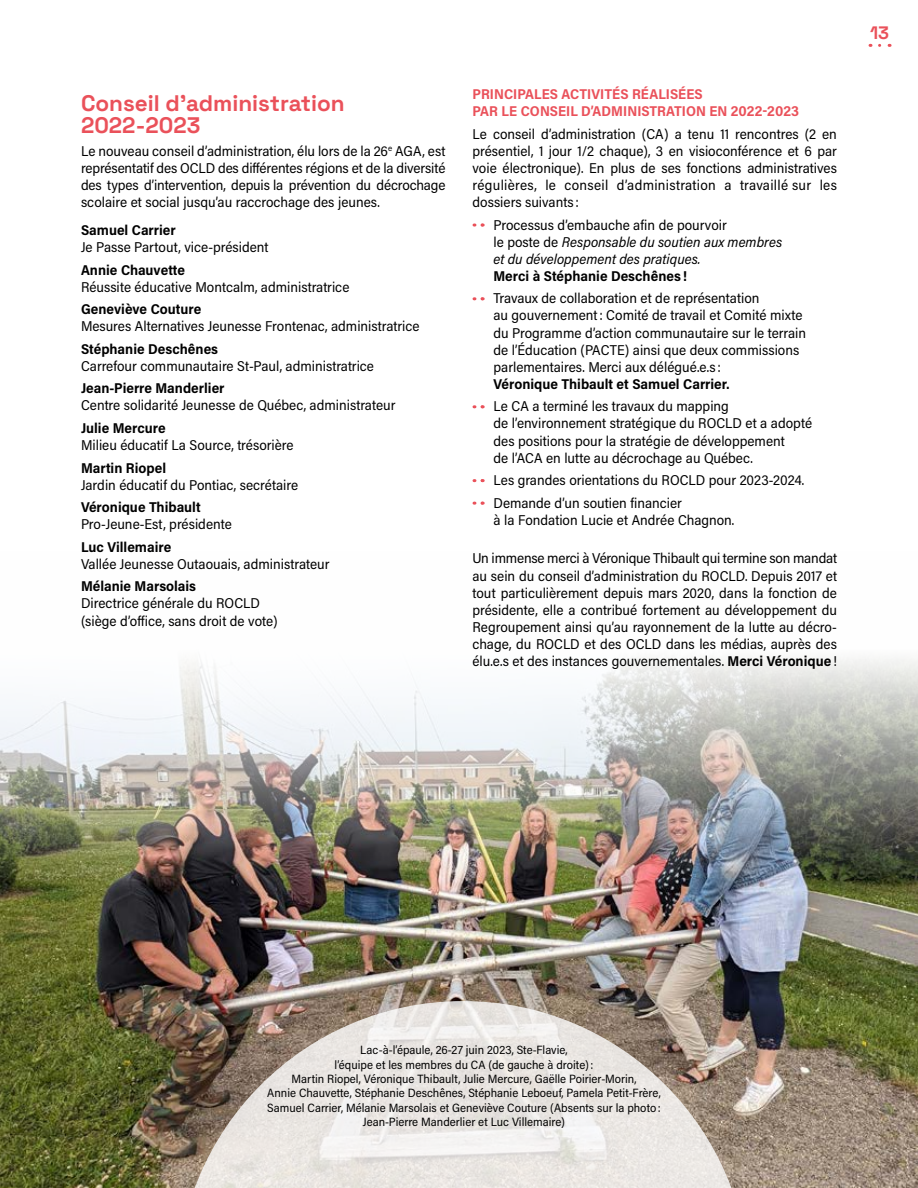
<style>
.page{position:relative;width:918px;height:1188px;background:#fff}
.page>*{position:absolute;margin:0;border:0;box-sizing:border-box;transform-origin:0 0}
.t1{font:700 22.5px/22.5px "Space Grotesk";color:#ea515a}
.t2{font:700 18px "Space Grotesk";color:#ea515a}
.t3{font:14.25px/17.1px "Acumin Pro Semi Cond";color:#000}
.t4{font:700 14.25px "Acumin Pro Semi Cond";color:#000}
.t5{font:italic 14.25px/17.1px "Acumin Pro Semi Cond";color:#000}
.t6{font:700 14.25px/17.1px "Acumin Pro Semi Cond";letter-spacing:.005em;color:#ea515a}
.t7{font:12px/14.4px "Acumin Pro Semi Cond";color:#000;text-align:center}
.s1{font-style:normal}
.s2{font-weight:700}
</style>
<div class="page">
<img style="left:0;top:658px;width:918px;height:530px">
<svg style="left:474px;top:224px;width:9px;height:3px"></svg>
<svg style="left:474px;top:297px;width:9px;height:3px"></svg>
<svg style="left:474px;top:405px;width:9px;height:3px"></svg>
<svg style="left:474px;top:479px;width:9px;height:3px"></svg>
<svg style="left:474px;top:502px;width:9px;height:3px"></svg>
<svg style="left:880px;top:44px;width:10px;height:3px"></svg>
<svg style="left:177px;top:1001px;width:572px;height:187px;background:#cac2bb"></svg>
<h1 class="t1" style="left:81px;top:90px;width:265px">Conseil d’administration<br>2022-2023</h1>
<p class="t3" style="left:81px;top:142px;width:366px;text-align:justify">Le nouveau conseil d’administration, élu lors de la 26<sup>e</sup> AGA, est représentatif des OCLD des différentes régions et de la diversité des types d’intervention, depuis la prévention du décrochage scolaire et social jusqu’au raccrochage des jeunes.</p>
<p class="t4" style="left:81px;top:220px;width:96px">Samuel Carrier</p>
<p class="t3" style="left:81px;top:238px;width:189px">Je Passe Partout, vice-président</p>
<p class="t4" style="left:81px;top:259px;width:106px">Annie Chauvette</p>
<p class="t3" style="left:81px;top:277px;width:270px">Réussite éducative Montcalm, administratrice</p>
<p class="t4" style="left:81px;top:299px;width:122px">Geneviève Couture</p>
<p class="t3" style="left:81px;top:317px;width:340px">Mesures Alternatives Jeunesse Frontenac, administratrice</p>
<p class="t4" style="left:81px;top:339px;width:139px">Stéphanie Deschênes</p>
<p class="t3" style="left:81px;top:357px;width:295px">Carrefour communautaire St-Paul, administratrice</p>
<p class="t4" style="left:81px;top:378px;width:145px">Jean-Pierre Manderlier</p>
<p class="t3" style="left:81px;top:396px;width:316px">Centre solidarité Jeunesse de Québec, administrateur</p>
<p class="t4" style="left:81px;top:418px;width:86px">Julie Mercure</p>
<p class="t3" style="left:81px;top:436px;width:214px">Milieu éducatif La Source, trésorière</p>
<p class="t4" style="left:81px;top:458px;width:87px">Martin Riopel</p>
<p class="t3" style="left:81px;top:475px;width:219px">Jardin éducatif du Pontiac, secrétaire</p>
<p class="t4" style="left:81px;top:497px;width:121px">Véronique Thibault</p>
<p class="t3" style="left:81px;top:515px;width:152px">Pro-Jeune-Est, présidente</p>
<p class="t4" style="left:81px;top:537px;width:92px">Luc Villemaire</p>
<p class="t3" style="left:81px;top:555px;width:250px">Vallée Jeunesse Outaouais, administrateur</p>
<p class="t4" style="left:81px;top:576px;width:117px">Mélanie Marsolais</p>
<p class="t3" style="left:81px;top:594px;width:198px">Directrice générale du ROCLD (siège d’office, sans droit de vote)</p>
<p class="t6" style="left:473px;top:85px;width:328px">PRINCIPALES ACTIVITÉS RÉALISÉES<br>PAR LE CONSEIL D’ADMINISTRATION EN 2022-2023</p>
<p class="t3" style="left:473px;top:125px;width:366px;text-align:justify">Le conseil d’administration (CA) a tenu 11 rencontres (2 en présentiel, 1 jour 1/2 chaque), 3 en visioconférence et 6 par voie électronique). En plus de ses fonctions administratives régulières, le conseil d’administration a travaillé sur les dossiers suivants :</p>
<p class="t5" style="left:493px;top:215px;width:290px"><span class="s1">Processus d’embauche afin de pourvoir<br>le poste de</span> Responsable du soutien aux membres et du développement des pratiques.</p>
<p class="t4" style="left:493px;top:266px;width:195px">Merci à Stéphanie Deschênes !</p>
<p class="t3" style="left:493px;top:289px;width:314px">Travaux de collaboration et de représentation<br>au gouvernement: Comité de travail et Comité mixte du Programme d’action communautaire sur le terrain de l’Éducation (PACTE) ainsi que deux commissions parlementaires. Merci aux délégué.e.s :</p>
<p class="t4" style="left:493px;top:374px;width:237px">Véronique Thibault et Samuel Carrier.</p>
<p class="t3" style="left:493px;top:397px;width:320px">Le CA a terminé les travaux du mapping<br>de l’environnement stratégique du ROCLD et a adopté des positions pour la stratégie de développement<br>de l’ACA en lutte au décrochage au Québec.</p>
<p class="t3" style="left:493px;top:468px;width:312px;line-height:22.5px">Les grandes orientations du ROCLD pour 2023-2024.<br>Demande d’un soutien financier</p>
<p class="t3" style="left:493px;top:511px;width:242px">à la Fondation Lucie et Andrée Chagnon.</p>
<p class="t3" style="left:473px;top:549px;width:366px;text-align:justify">Un immense merci à Véronique Thibault qui termine son mandat au sein du conseil d’administration du ROCLD. Depuis 2017 et tout particulièrement depuis mars 2020, dans la fonction de présidente, elle a contribué fortement au développement du Regroupement ainsi qu’au rayonnement de la lutte au décro&shy;chage, du ROCLD et des OCLD dans les médias, auprès des élu.e.s et des instances gouvernementales. <span class="s2">Merci Véronique</span>!</p>
<p class="t2" style="left:870px;top:20px;width:21px">13</p>
<p class="t7" style="left:267px;top:1042px;width:395px">Lac-à-l’épaule, 26-27 juin 2023, Ste-Flavie,<br>l’équipe et les membres du CA (de gauche à droite):<br>Martin Riopel, Véronique Thibault, Julie Mercure, Gaëlle Poirier-Morin,<br>Annie Chauvette, Stéphanie Deschênes, Stéphanie Leboeuf, Pamela Petit-Frère, Samuel Carrier, Mélanie Marsolais et Geneviève Couture (Absents sur la photo:<br>Jean-Pierre Manderlier et Luc Villemaire)</p>
</div>
